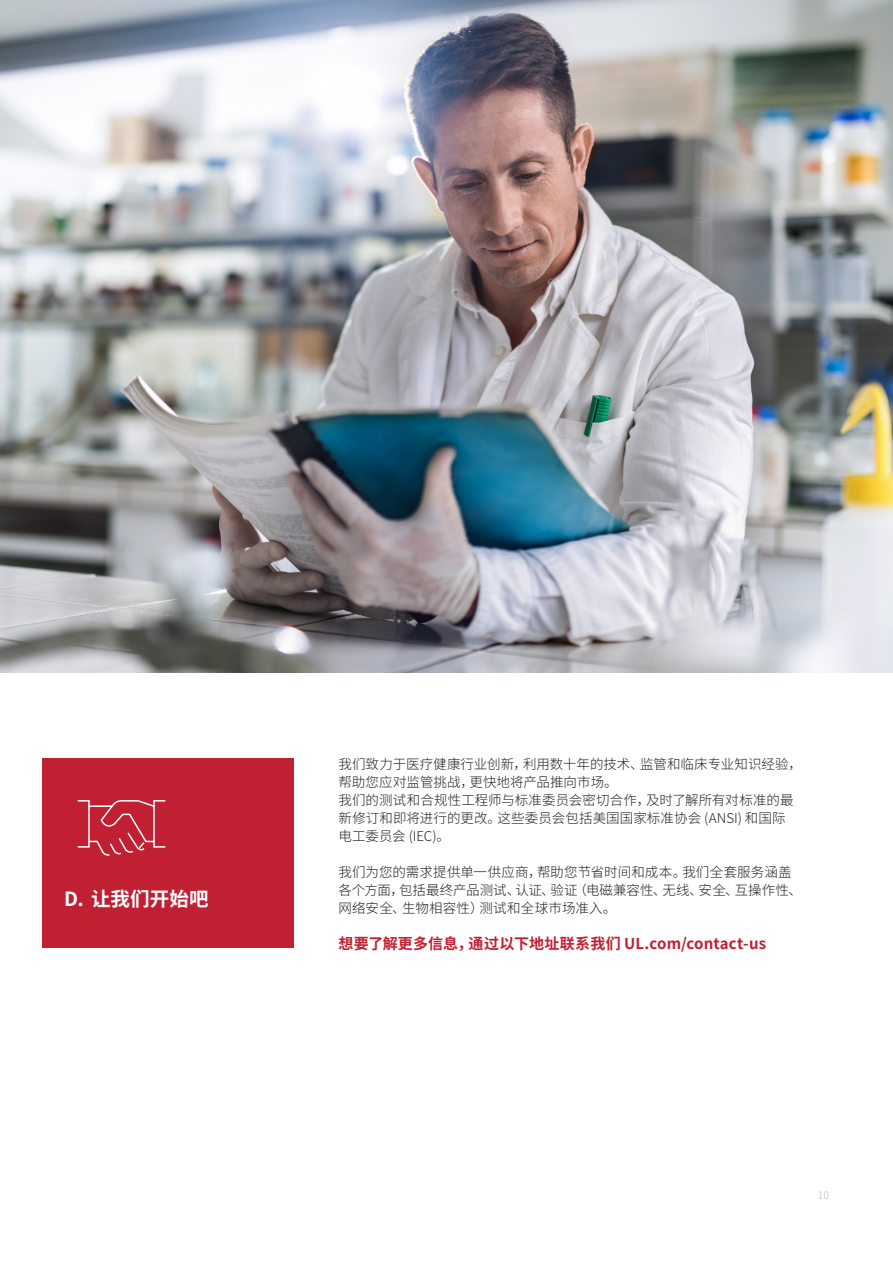
<style>
.page{position:relative;width:893px;height:1263px;background:#fff}
.page>*{position:absolute;margin:0;border:0;box-sizing:border-box;transform-origin:0 0}
.t1{font:700 19.5px "Noto Sans CJ Ksc";letter-spacing:.005em;color:#fff}
.Body_Copy{font:700 15px "Noto Sans CJ Ksc";letter-spacing:.01em;color:#c11f31}
.Body_Copy-2{font:300 13.5px/18px "Noto Sans CJ Ksc";letter-spacing:.005em;color:#231f20}
.Page_Number_Right{font:300 10.5px "Noto Sans CJ Ksc";color:#bcbec0}
</style>
<div class="page">
<div style="left:43px;top:758px;width:251px;height:189px;background:#c02032"></div>
<svg style="left:87px;top:800px;width:79px;height:56px"></svg>
<img style="left:0;top:0;width:893px;height:672px">
<p class="t1" style="left:64px;top:888px;width:146px">D. 让我们开始吧</p>
<p class="Body_Copy-2" style="left:338px;top:755px;width:465px">我们致力于医疗健康行业创新，利用数十年的技术、监管和临床专业知识经验，帮助您应对监管挑战，更快地将产品推向市场。</p>
<p class="Body_Copy-2" style="left:338px;top:791px;width:457px">我们的测试和合规性工程师与标准委员会密切合作，及时了解所有对标准的最新修订和即将进行的更改。这些委员会包括美国国家标准协会 (ANSI) 和国际电工委员会 (IEC)。</p>
<p class="Body_Copy-2" style="left:338px;top:863px;width:465px">我们为您的需求提供单一供应商，帮助您节省时间和成本。我们全套服务涵盖各个方面，包括最终产品测试、认证、验证（电磁兼容性、无线、安全、互操作性、网络安全、生物相容性）测试和全球市场准入。</p>
<p class="Body_Copy" style="left:338px;top:935px;width:429px">想要了解更多信息，通过以下地址联系我们 UL.com/contact-us</p>
<p class="Page_Number_Right" style="left:818px;top:1189px;width:13px">10</p>
</div>
